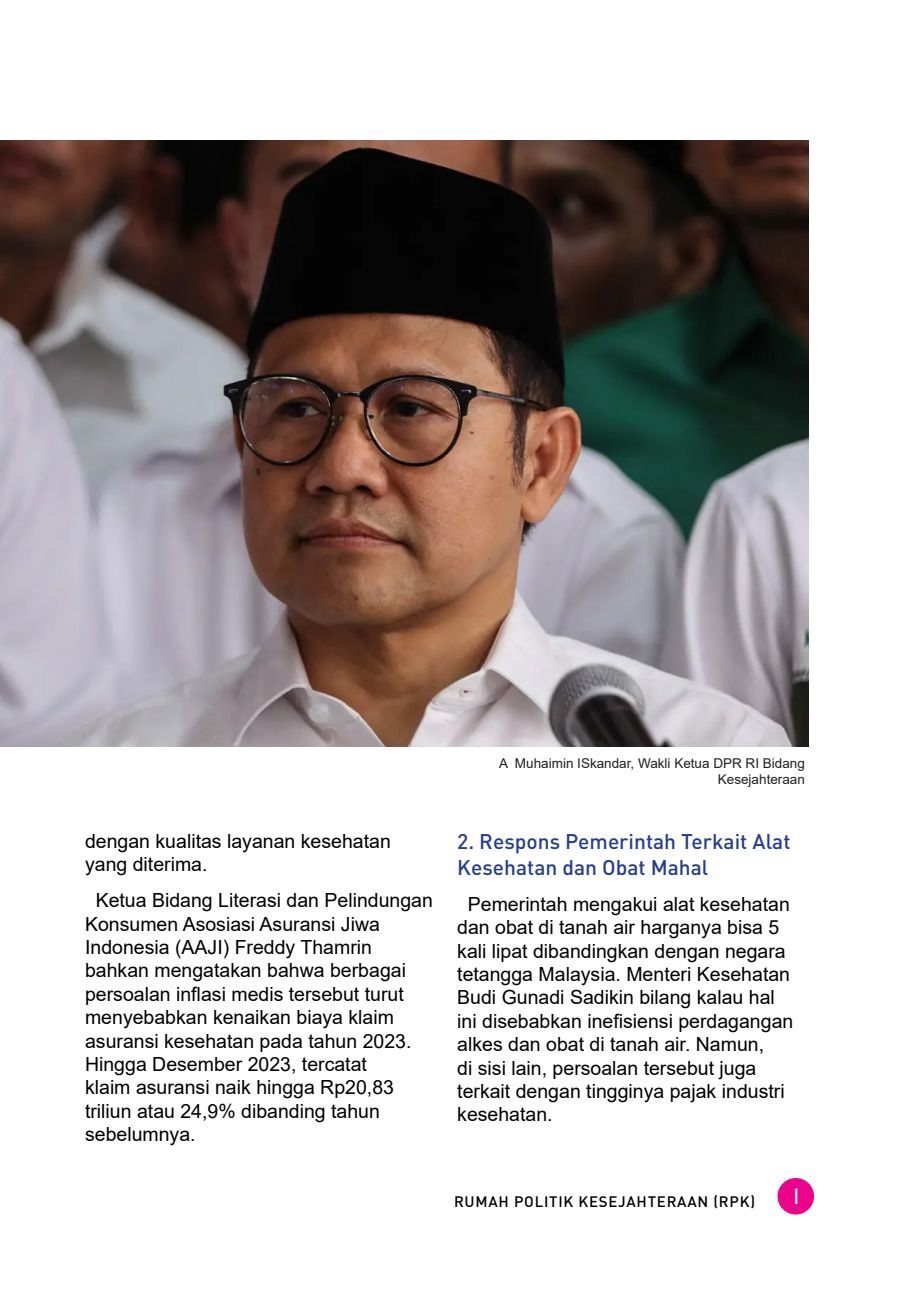
<style>
.page{position:relative;width:906px;height:1289px;background:#fff}
.page>*{position:absolute;margin:0;border:0;box-sizing:border-box;transform-origin:0 0}
.Sub_JUDUL{font:500 21px/25.2px "DIN Pro";color:#253f8e}
.t1{font:19.5px/23.4px "Arial";color:#000}
.t2{font:19.5px "New Yorker W01 Type";color:#fff}
.t3{font:500 15px "DIN Pro";letter-spacing:.05em;color:#000}
.t4{font:13.5px/16.2px "Arial";color:#231f20;text-align:right}
</style>
<div class="page">
<div style="left:778px;top:1178px;width:35px;height:35px;background:#ed028c;border-radius:50%"></div>
<div style="left:777px;top:1177px;width:37px;height:37px;border:2px solid #ed028c;border-radius:50%"></div>
<img style="left:0;top:140px;width:808px;height:606px">
<p class="t1" style="left:85px;top:828px;width:307px">dengan kualitas layanan kesehatan yang diterima.</p>
<p class="t1" style="left:85px;top:888px;width:349px;text-indent:11px">Ketua Bidang Literasi dan Pelindungan Konsumen Asosiasi Asuransi Jiwa Indonesia (AAJI) Freddy Thamrin bahkan mengatakan bahwa berbagai persoalan inflasi medis tersebut turut menyebabkan kenaikan biaya klaim asuransi kesehatan pada tahun 2023.<br>Hingga Desember 2023, tercatat<br>klaim asuransi naik hingga Rp20,83 triliun atau 24,9% dibanding tahun sebelumnya.</p>
<p class="t4" style="left:499px;top:755px;width:307px">A Muhaimin ISkandar, Wakli Ketua DPR RI Bidang<br>Kesejahteraan</p>
<p class="Sub_JUDUL" style="left:457px;top:828px;width:335px">2. Respons Pemerintah Terkait Alat<br>Kesehatan dan Obat Mahal</p>
<p class="t1" style="left:457px;top:892px;width:338px;text-indent:11px">Pemerintah mengakui alat kesehatan dan obat di tanah air harganya bisa 5 kali lipat dibandingkan dengan negara tetangga Malaysia. Menteri Kesehatan Budi Gunadi Sadikin bilang kalau hal ini disebabkan inefisiensi perdagangan alkes dan obat di tanah air. Namun,<br>di sisi lain, persoalan tersebut juga terkait dengan tingginya pajak industri kesehatan.</p>
<p class="t3" style="left:454px;top:1191px;width:302px">RUMAH POLITIK KESEJAHTERAAN (RPK)</p>
<p class="t2" style="left:794px;top:1185px;width:6px">1</p>
</div>
